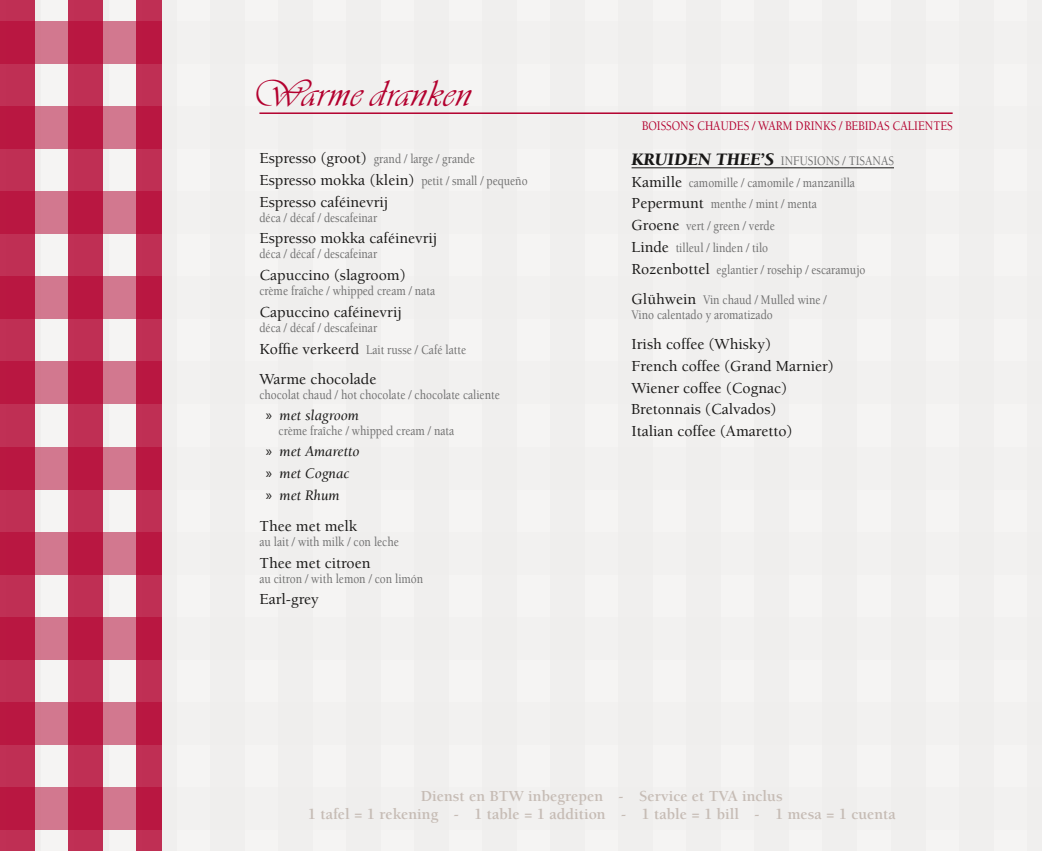
<style>
.page{position:relative;width:1042px;height:851px;background:#fff}
.page>*{position:absolute;margin:0;border:0;box-sizing:border-box;transform-origin:0 0}
.t1{font:39px "Vivaldi Std";color:#b3002e}
.t2{font:500 15.75px/21.8px "Berkeley Std";color:#181716}
.t3{font:700 15.75px/18px "Berkeley Std";color:#c6bcb5;text-align:center}
.t4{font:italic 15px/21.8px "Berkeley Std";color:#181716}
.t5{font:500 13.5px/21.8px "Berkeley Std";color:#6e6e6e;scale:.85 1}
.t6{font:500 13.5px "Berkeley Std";color:#b3002e;scale:.85 1}
.s1{font-size:15.75px;color:#181716}
.s2{font-size:13.5px;color:#6e6e6e}
.s3{font-family:"Myriad Pro";font-style:normal}
.s4{font-weight:900;font-style:italic;font-size:18px;color:#181716}
</style>
<div class="page">
<div style="left:0;top:0;width:1042px;height:850px;background:#f5f4f3"></div>
<div style="left:1027px;top:0;width:15px;height:850px;background:#f0efee"></div>
<div style="left:959px;top:0;width:34px;height:850px;background:#f0efee"></div>
<div style="left:891px;top:0;width:34px;height:850px;background:#f0efee"></div>
<div style="left:823px;top:0;width:34px;height:850px;background:#f0efee"></div>
<div style="left:755px;top:0;width:34px;height:850px;background:#f0efee"></div>
<div style="left:687px;top:0;width:34px;height:850px;background:#f0efee"></div>
<div style="left:619px;top:0;width:34px;height:850px;background:#f0efee"></div>
<div style="left:551px;top:0;width:34px;height:850px;background:#f0efee"></div>
<div style="left:483px;top:0;width:34px;height:850px;background:#f0efee"></div>
<div style="left:415px;top:0;width:34px;height:850px;background:#f0efee"></div>
<div style="left:347px;top:0;width:34px;height:850px;background:#f0efee"></div>
<div style="left:279px;top:0;width:34px;height:850px;background:#f0efee"></div>
<div style="left:210px;top:0;width:34px;height:850px;background:#f0efee"></div>
<div style="left:142px;top:0;width:34px;height:850px;background:#f0efee"></div>
<svg style="left:102px;top:0;width:6px;height:850px"></svg>
<svg style="left:34px;top:0;width:6px;height:850px"></svg>
<div style="left:0;top:787px;width:1042px;height:42px;background:#efeeed"></div>
<div style="left:0;top:702px;width:1042px;height:42px;background:#efeeed"></div>
<div style="left:0;top:617px;width:1042px;height:42px;background:#efeeed"></div>
<div style="left:0;top:531px;width:1042px;height:43px;background:#efeeed"></div>
<div style="left:0;top:446px;width:1042px;height:43px;background:#efeeed"></div>
<div style="left:0;top:361px;width:1042px;height:43px;background:#efeeed"></div>
<div style="left:0;top:276px;width:1042px;height:43px;background:#efeeed"></div>
<div style="left:0;top:191px;width:1042px;height:43px;background:#efeeed"></div>
<div style="left:0;top:106px;width:1042px;height:43px;background:#efeeed"></div>
<div style="left:0;top:21px;width:1042px;height:43px;background:#efeeed"></div>
<div style="left:136px;top:0;width:26px;height:850px;background:#bf2f54"></div>
<div style="left:68px;top:0;width:34px;height:850px;background:#bf2f54"></div>
<div style="left:0;top:0;width:34px;height:850px;background:#bf2f54"></div>
<svg style="left:0;top:787px;width:162px;height:42px;background:#c33e60"></svg>
<svg style="left:0;top:702px;width:162px;height:42px;background:#c33e60"></svg>
<svg style="left:0;top:617px;width:162px;height:42px;background:#c33e60"></svg>
<svg style="left:0;top:531px;width:162px;height:43px;background:#c34061"></svg>
<svg style="left:0;top:446px;width:162px;height:43px;background:#c34061"></svg>
<svg style="left:0;top:361px;width:162px;height:43px;background:#c33e60"></svg>
<svg style="left:0;top:276px;width:162px;height:43px;background:#c33e60"></svg>
<svg style="left:0;top:191px;width:162px;height:43px;background:#c33e60"></svg>
<svg style="left:0;top:106px;width:162px;height:43px;background:#c33e60"></svg>
<svg style="left:0;top:21px;width:162px;height:43px;background:#c33e60"></svg>
<hr style="left:259px;top:112px;width:693px;height:2px;background:#b3002e">
<hr style="left:631px;top:167px;width:263px;height:1px;background:#181716">
<h1 class="t1" style="left:251px;top:72px;width:222px">Warme dranken</h1>
<p class="t5" style="left:259px;top:148px;width:255px"><span class="s1">Espresso (groot)</span> grand / large / grande</p>
<p class="t2" style="left:259px;top:169px;width:270px">Espresso mokka (klein) <span class="s2">petit / small / pequeño<br></span>Espresso caféinevrij</p>
<p class="t5" style="left:259px;top:207px;width:140px">déca / décaf / descafeinar</p>
<p class="t2" style="left:259px;top:228px;width:179px">Espresso mokka caféinevrij</p>
<p class="t5" style="left:259px;top:243px;width:140px">déca / décaf / descafeinar</p>
<p class="t2" style="left:259px;top:265px;width:148px">Capuccino (slagroom)</p>
<p class="t5" style="left:259px;top:280px;width:208px">crème fraîche / whipped cream / nata</p>
<p class="t2" style="left:259px;top:301px;width:144px">Capuccino caféinevrij</p>
<p class="t5" style="left:259px;top:317px;width:245px">déca / décaf / descafeinar<br><span class="s1">Koffie verkeerd</span> Lait russe / Café latte</p>
<p class="t2" style="left:259px;top:368px;width:118px">Warme chocolade</p>
<p class="t5" style="left:259px;top:384px;width:284px">chocolat chaud / hot chocolate / chocolate caliente</p>
<p class="t4" style="left:266px;top:405px;width:95px"><span class="s3">»</span> met slagroom</p>
<p class="t5" style="left:279px;top:420px;width:208px">crème fraîche / whipped cream / nata</p>
<p class="t4" style="left:266px;top:441px;width:95px"><span class="s3">»</span> met Amaretto <span class="s3">»</span> met Cognac<br><span class="s3">»</span> met Rhum</p>
<p class="t2" style="left:259px;top:515px;width:99px">Thee met melk</p>
<p class="t5" style="left:259px;top:531px;width:165px">au lait / with milk / con leche</p>
<p class="t2" style="left:259px;top:552px;width:113px">Thee met citroen</p>
<p class="t5" style="left:259px;top:567px;width:194px">au citron / with lemon / con limón</p>
<p class="t2" style="left:259px;top:588px;width:61px">Earl-grey</p>
<p class="t6" style="left:642px;top:118px;width:276px">Boissons chaudes / Warm drinks / Bebidas</p>
<p class="t6" style="left:892px;top:118px;width:71px">calientes</p>
<p class="t5" style="left:631px;top:150px;width:302px"><span class="s4">KRUIDEN THEE’S</span> Infusions / Tisanas <span class="s1">Kamille</span> camomille / camomile / manzanilla <span class="s1">Pepermunt</span> menthe / mint / menta<br><span class="s1">Groene</span> vert / green / verde<br><span class="s1">Linde</span> tilleul / linden / tilo<br><span class="s1">Rozenbottel</span> eglantier / rosehip / escaramujo</p>
<p class="t5" style="left:631px;top:292px;width:231px;line-height:15px"><span class="s1">Glühwein</span> Vin chaud / Mulled wine /<br>Vino calentado y aromatizado</p>
<p class="t2" style="left:631px;top:333px;width:204px">Irish coffee (Whisky)<br>French coffee (Grand Marnier)<br>Wiener coffee (Cognac)<br>Bretonnais (Calvados)<br>Italian coffee (Amaretto)</p>
<p class="t3" style="left:308px;top:787px;width:589px">Dienst en BTW inbegrepen - Service et TVA inclus<br>1 tafel = 1 rekening - 1 table = 1 addition - 1 table = 1 bill - 1 mesa = 1 cuenta</p>
</div>
